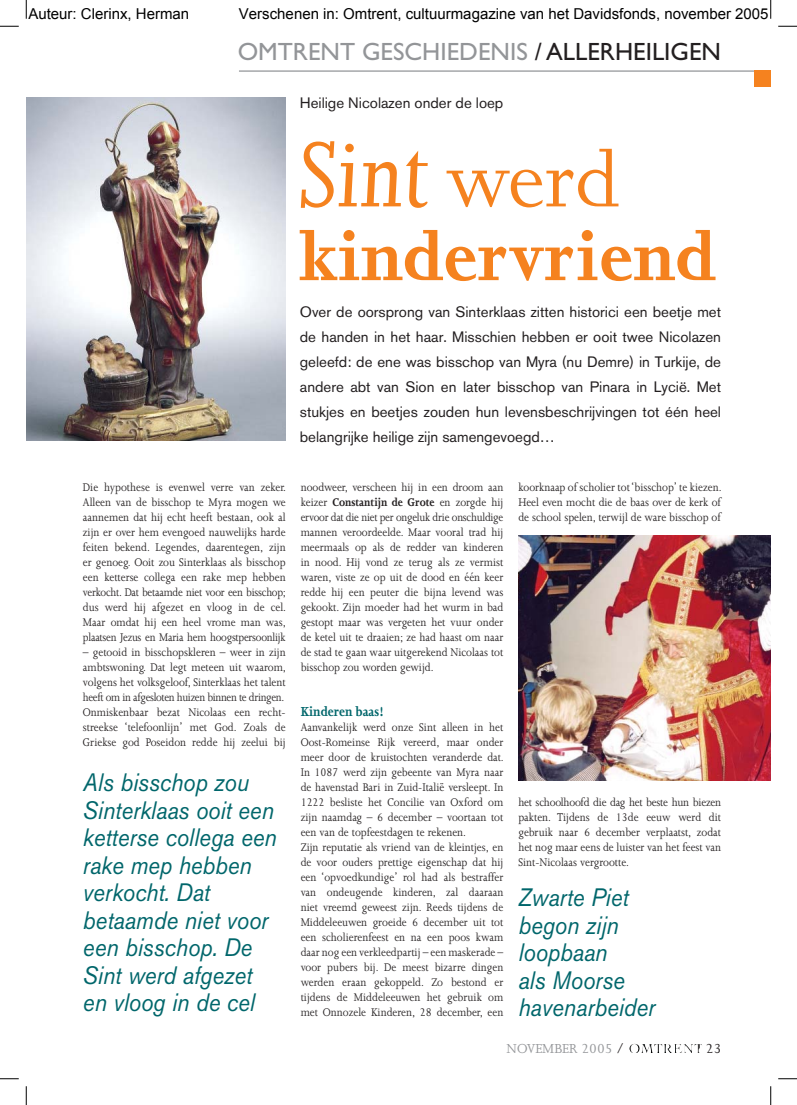
<style>
.page{position:relative;width:797px;height:1105px;background:#fff}
.page>*{position:absolute;margin:0;border:0;box-sizing:border-box;transform-origin:0 0}
.t1{font:italic 106.25px "Joanna MT Std";color:#f5821f}
.t2{font:700 76.25px "Joanna MT Std";color:#f5821f}
.t3{font:italic 25px/27.5px "Akzidenz Grotesk BE";color:#00666b;scale:.9 1}
.t4{font:25px "Gill Sans Std";color:#939598}
.t5{font:15px/25px "Akzidenz Grotesk BE";color:#231f20;text-align:justify}
.t6{font:15px "Arial";color:#000}
.t7{font:700 15px "Joanna MT Std";color:#00666b;scale:.9 1}
.t8{font:15px "Joanna MT Std";color:#939598}
.t9{font:15px "Joanna MT Std";color:#231f20}
.t10{font:12.75px/15px "Joanna MT Std";color:#231f20;text-align:justify;scale:.9 1}
.s1{color:#231f20}
.s2{font-style:normal;font-size:87.5px}
.s3{font-weight:700}
</style>
<div class="page">
<img style="left:518px;top:536px;width:252px;height:244px">
<img style="left:26px;top:97px;width:259px;height:344px">
<hr style="left:239px;top:70px;width:531px;height:2px;background:#939598">
<div style="left:754px;top:70px;width:16px;height:17px;background:#f5821f"></div>
<img style="left:629px;top:1043px;width:53px;height:9px">
<svg style="left:0;top:25px;width:19px;height:2px"></svg>
<svg style="left:778px;top:25px;width:19px;height:2px"></svg>
<svg style="left:0;top:1078px;width:19px;height:1px"></svg>
<svg style="left:778px;top:1078px;width:19px;height:1px"></svg>
<svg style="left:25px;top:0;width:2px;height:19px"></svg>
<svg style="left:25px;top:1086px;width:2px;height:19px"></svg>
<svg style="left:770px;top:0;width:1px;height:19px"></svg>
<svg style="left:770px;top:1086px;width:1px;height:19px"></svg>
<p class="t6" style="left:28px;top:3px;width:162px">Auteur: Clerinx, Herman</p>
<p class="t6" style="left:239px;top:3px;width:531px">Verschenen in: Omtrent, cultuurmagazine van het Davidsfonds, november 2005</p>
<h3 class="t4" style="left:238px;top:37px;width:485px">OMTRENT GESCHIEDENIS <span class="s1">/ ALLERHEILIGEN</span></h3>
<p class="t5" style="left:300px;top:92px;width:205px">Heilige Nicolazen onder de loep</p>
<h1 class="t1" style="left:299px;top:129px;width:322px">Sint <span class="s2">werd</span></h1>
<h2 class="t2" style="left:299px;top:225px;width:418px">kindervriend</h2>
<p class="t5" style="left:300px;top:300px;width:423px">Over de oorsprong van Sinterklaas zitten historici een beetje met de handen in het haar. Misschien hebben er ooit twee Nicolazen geleefd: de ene was bisschop van Myra (nu Demre) in Turkije, de andere abt van Sion en later bisschop van Pinara in Lycië. Met stukjes en beetjes zouden hun levensbeschrijvingen tot één heel belangrijke heilige zijn samengevoegd…</p>
<p class="t10" style="left:83px;top:481px;width:227px">Die hypothese is evenwel verre van zeker.<br>Alleen van de bisschop te Myra mogen we aannemen dat hij echt heeft bestaan, ook al zijn er over hem evengoed nauwelijks harde feiten bekend. Legendes, daarentegen, zijn er genoeg. Ooit zou Sinterklaas als bisschop een ketterse collega een rake mep hebben verkocht. Dat betaamde niet voor een bisschop; dus werd hij afgezet en vloog in de cel.<br>Maar omdat hij een heel vrome man was, plaatsen Jezus en Maria hem hoogstpersoonlijk</p>
<p class="t10" style="left:83px;top:646px;width:227px;text-align:left">– getooid in bisschopskleren – weer in zijn ambtswoning. Dat legt meteen uit waarom, volgens het volksgeloof, Sinterklaas het talent heeft om in afgesloten huizen binnen te dringen.<br>Onmiskenbaar bezat Nicolaas een recht&shy;streekse ‘telefoonlijn’ met God. Zoals de Griekse god Poseidon redde hij zeelui bij</p>
<h3 class="t3" style="left:83px;top:771px;width:217px">Als bisschop zou<br>Sinterklaas ooit een ketterse collega een rake mep hebben verkocht. Dat betaamde niet voor een bisschop. De<br>Sint werd afgezet en vloog in de cel</h3>
<p class="t10" style="left:301px;top:481px;width:227px">noodweer, verscheen hij in een droom aan keizer <span class="s3">Constantijn de Grote</span> en zorgde hij ervoor dat die niet per ongeluk drie onschuldige mannen veroordeelde. Maar vooral trad hij meermaals op als de redder van kinderen in nood. Hij vond ze terug als ze vermist waren, viste ze op uit de dood en één keer redde hij een peuter die bijna levend was gekookt. Zijn moeder had het wurm in bad gestopt maar was vergeten het vuur onder de ketel uit te draaien; ze had haast om naar de stad te gaan waar uitgerekend Nicolaas tot bisschop zou worden gewijd.</p>
<p class="t7" style="left:301px;top:705px;width:94px">Kinderen baas!</p>
<p class="t10" style="left:301px;top:721px;width:227px;text-align:left">Aanvankelijk werd onze Sint alleen in het Oost-Romeinse Rijk vereerd, maar onder meer door de kruistochten veranderde dat.<br>In 1087 werd zijn gebeente van Myra naar de havenstad Bari in Zuid-Italië versleept. In 1222 besliste het Concilie van Oxford om zijn naamdag – 6 december – voortaan tot een van de topfeestdagen te rekenen.<br>Zijn reputatie als vriend van de kleintjes, en de voor ouders prettige eigenschap dat hij een ‘opvoedkundige’ rol had als bestraffer van ondeugende kinderen, zal daaraan niet vreemd geweest zijn. Reeds tijdens de Middeleeuwen groeide 6 december uit tot een scholierenfeest en na een poos kwam daar nog een verkleedpartij – een maskerade – voor pubers bij. De meest bizarre dingen werden eraan gekoppeld. Zo bestond er tijdens de Middeleeuwen het gebruik om met Onnozele Kinderen, 28 december, een</p>
<p class="t10" style="left:518px;top:481px;width:227px">koorknaap of scholier tot ‘bisschop’ te kiezen.<br>Heel even mocht die de baas over de kerk of de school spelen, terwijl de ware bisschop of</p>
<p class="t10" style="left:518px;top:796px;width:227px">het schoolhoofd die dag het beste hun biezen pakten. Tijdens de 13de eeuw werd dit gebruik naar 6 december verplaatst, zodat het nog maar eens de luister van het feest van Sint-Nicolaas vergrootte.</p>
<h3 class="t3" style="left:518px;top:886px;width:154px">Zwarte Piet begon zijn loopbaan<br>als Moorse havenarbeider</h3>
<p class="t8" style="left:506px;top:1042px;width:119px">NOVEMBER 2005 <span class="s1">/</span></p>
<p class="t9" style="left:706px;top:1042px;width:17px">23</p>
</div>
